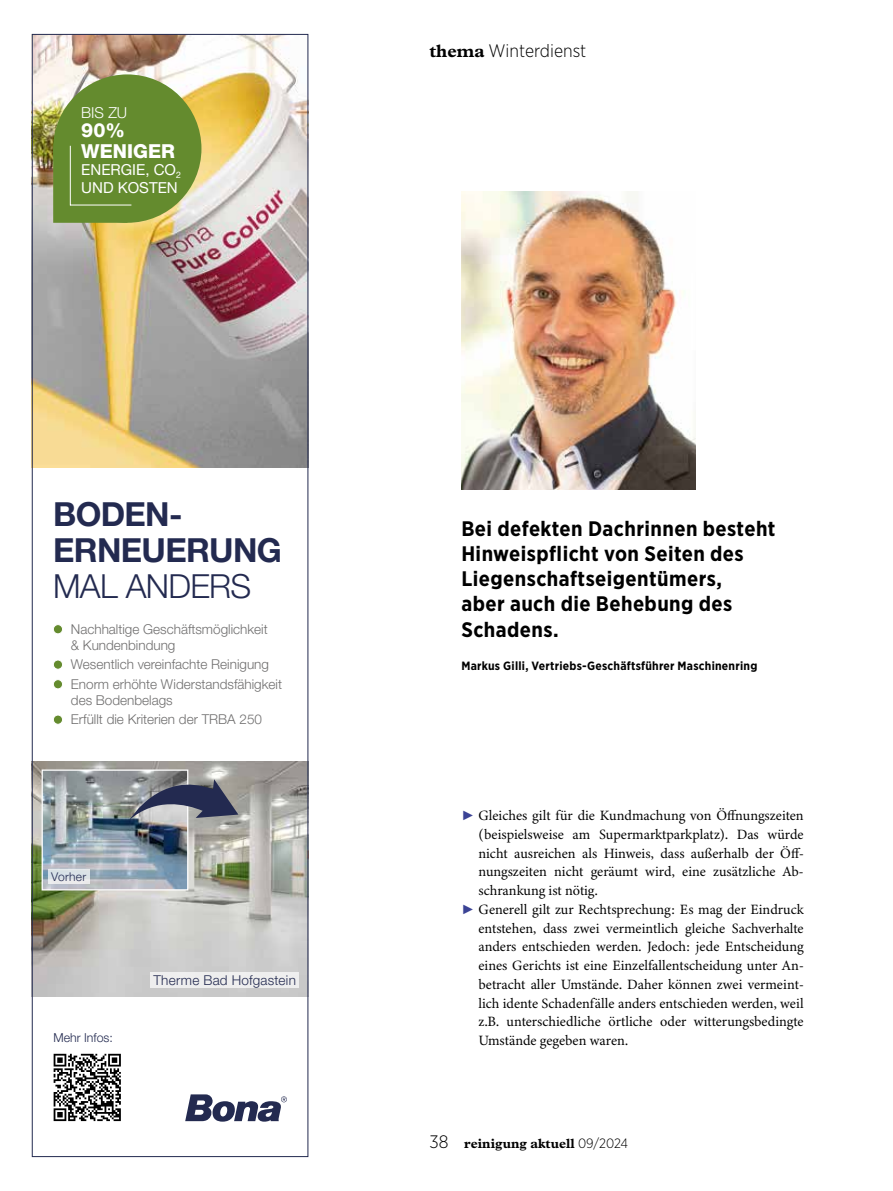
<style>
.page{position:relative;width:893px;height:1191px;background:#fff}
.page>*{position:absolute;margin:0;border:0;box-sizing:border-box;transform-origin:0 0}
.t1{font:700 33px/36px "Helvetica Neue LT Pro";letter-spacing:-.02em;color:#232a50}
.t2{font:300 33px "Helvetica Neue LT Pro";letter-spacing:-.02em;color:#232a50}
.t3{font:700 21px/25.2px "Gotham Narrow";letter-spacing:.02em;color:#000}
.t4{font:800 19.2px/20.5px "Helvetica Neue LT Pro";color:#fff}
.t5{font:300 18px "Gotham Narrow";color:#000}
.t6{font:15px/17.9px "Helvetica Neue LT Pro";color:#fff}
.t7{font:300 15px "Helvetica Neue LT Pro";color:#fff}
.t8{font:14.25px "Minion 3";color:#000}
.t9{font:300 13.5px/19.6px "Helvetica Neue LT Pro";color:#706f6f}
.t10{font:700 13.5px "Plantin MT Pro";color:#000}
.t11{font:300 13.5px "Helvetica Neue LT Pro";letter-spacing:.02em;color:#232a50}
.t12{font:300 12.3px "Helvetica Neue LT Pro";color:#232a50}
.t13{font:700 12px "Gotham Narrow";letter-spacing:.02em;color:#000}
.t14{font:300 12px "Helvetica Neue LT Pro";letter-spacing:.025em;color:#232a50}
.s1{font-family:"Plantin MT Pro";font-weight:700}
.s2{font-family:"Arial";font-weight:900;font-size:13.5px;color:#3b4395}
.s3{font-family:"Gotham Narrow";font-weight:300;font-size:18px}
.s4{font-family:"Gotham Narrow";font-weight:300}
</style>
<div class="page">
<img style="left:461px;top:191px;width:234px;height:298px">
<img style="left:34px;top:36px;width:272px;height:432px">
<img style="left:34px;top:761px;width:272px;height:235px">
<img style="left:44px;top:771px;width:142px;height:117px">
<div style="left:42px;top:769px;width:146px;height:121px;border:1px solid #fff"></div>
<svg style="left:48px;top:869px;width:41px;height:15px"></svg>
<div style="left:150px;top:972px;width:149px;height:15px;background:#eee"></div>
<svg style="left:130px;top:769px;width:108px;height:50px"></svg>
<div style="left:53px;top:624px;width:10px;height:10px;background:#648b2e;border-radius:50%"></div>
<div style="left:53px;top:624px;width:10px;height:10px;border:1px solid #fff;border-radius:50%"></div>
<div style="left:53px;top:660px;width:10px;height:9px;background:#648b2e;border-radius:50%"></div>
<div style="left:53px;top:660px;width:10px;height:9px;border:1px solid #fff;border-radius:50%"></div>
<div style="left:53px;top:679px;width:10px;height:10px;background:#648b2e;border-radius:50%"></div>
<div style="left:53px;top:679px;width:10px;height:10px;border:1px solid #fff;border-radius:50%"></div>
<div style="left:53px;top:715px;width:10px;height:9px;background:#648b2e;border-radius:50%"></div>
<div style="left:53px;top:715px;width:10px;height:9px;border:1px solid #fff;border-radius:50%"></div>
<div style="left:53px;top:74px;width:148px;height:149px;background:#648b2e;border-radius:50%"></div>
<svg style="left:53px;top:148px;width:75px;height:75px"></svg>
<hr style="left:70px;top:146px;width:1px;height:59px;background:#fff">
<hr style="left:70px;top:205px;width:61px;height:1px;background:#fff">
<svg style="left:185px;top:1094px;width:102px;height:27px"></svg>
<svg style="left:54px;top:1053px;width:67px;height:68px"></svg>
<p class="t7" style="left:81px;top:103px;width:48px">BIS ZU</p>
<h3 class="t4" style="left:81px;top:120px;width:95px">90%<br>WENIGER</h3>
<p class="t6" style="left:81px;top:161px;width:101px">ENERGIE, CO<sub>2<br></sub>UND KOSTEN</p>
<h1 class="t1" style="left:53px;top:496px;width:230px">BODEN-<br>ERNEUERUNG</h1>
<h1 class="t2" style="left:53px;top:566px;width:200px">MAL ANDERS</h1>
<p class="t9" style="left:71px;top:621px;width:198px;line-height:15.8px">Nachhaltige Geschäftsmöglichkeit &amp; Kundenbindung</p>
<p class="t9" style="left:71px;top:654px;width:213px">Wesentlich vereinfachte Reinigung<br>Enorm erhöhte Widerstandsfähigkeit</p>
<p class="t9" style="left:71px;top:690px;width:193px">des Bodenbelags<br>Erfüllt die Kriterien der TRBA 250</p>
<p class="t14" style="left:51px;top:869px;width:37px">Vorher</p>
<p class="t12" style="left:54px;top:1029px;width:61px">Mehr Infos:</p>
<p class="t11" style="left:153px;top:971px;width:144px">Therme Bad Hofgastein</p>
<p class="t5" style="left:429px;top:40px;width:158px"><span class="s1">thema</span> Winterdienst</p>
<h2 class="t3" style="left:461px;top:515px;width:316px">Bei defekten Dachrinnen besteht<br>Hinweispflicht von Seiten des<br>Liegenschaftseigentümers,<br>aber auch die Behebung des<br>Schadens.</h2>
<p class="t13" style="left:461px;top:657px;width:297px">Markus Gilli, Vertriebs-Geschäftsführer Maschinenring</p>
<p class="t8" style="left:461px;top:805px;width:344px"><span class="s2">►</span> Gleiches gilt für die Kundmachung von Öffnungszeiten</p>
<p class="t8" style="left:478px;top:824px;width:327px">(beispielsweise am Supermarktparkplatz). Das würde</p>
<p class="t8" style="left:478px;top:843px;width:327px">nicht ausreichen als Hinweis, dass außerhalb der Öff-</p>
<p class="t8" style="left:478px;top:862px;width:327px">nungszeiten nicht geräumt wird, eine zusätzliche Ab-</p>
<p class="t8" style="left:478px;top:880px;width:121px">schrankung ist nötig.</p>
<p class="t8" style="left:461px;top:899px;width:344px"><span class="s2">►</span> Generell gilt zur Rechtsprechung: Es mag der Eindruck</p>
<p class="t8" style="left:478px;top:918px;width:327px">entstehen, dass zwei vermeintlich gleiche Sachverhalte</p>
<p class="t8" style="left:478px;top:937px;width:327px">anders entschieden werden. Jedoch: jede Entscheidung</p>
<p class="t8" style="left:478px;top:955px;width:327px">eines Gerichts ist eine Einzelfallentscheidung unter An-</p>
<p class="t8" style="left:478px;top:974px;width:327px">betracht aller Umstände. Daher können zwei vermeint-</p>
<p class="t8" style="left:478px;top:993px;width:327px">lich idente Schadenfälle anders entschieden werden, weil</p>
<p class="t8" style="left:478px;top:1012px;width:327px">z.B. unterschiedliche örtliche oder witterungsbedingte</p>
<p class="t8" style="left:478px;top:1030px;width:151px">Umstände gegeben waren.</p>
<p class="t10" style="left:429px;top:1135px;width:200px"><span class="s3">38</span> reinigung aktuell <span class="s4">09/2024</span></p>
</div>
